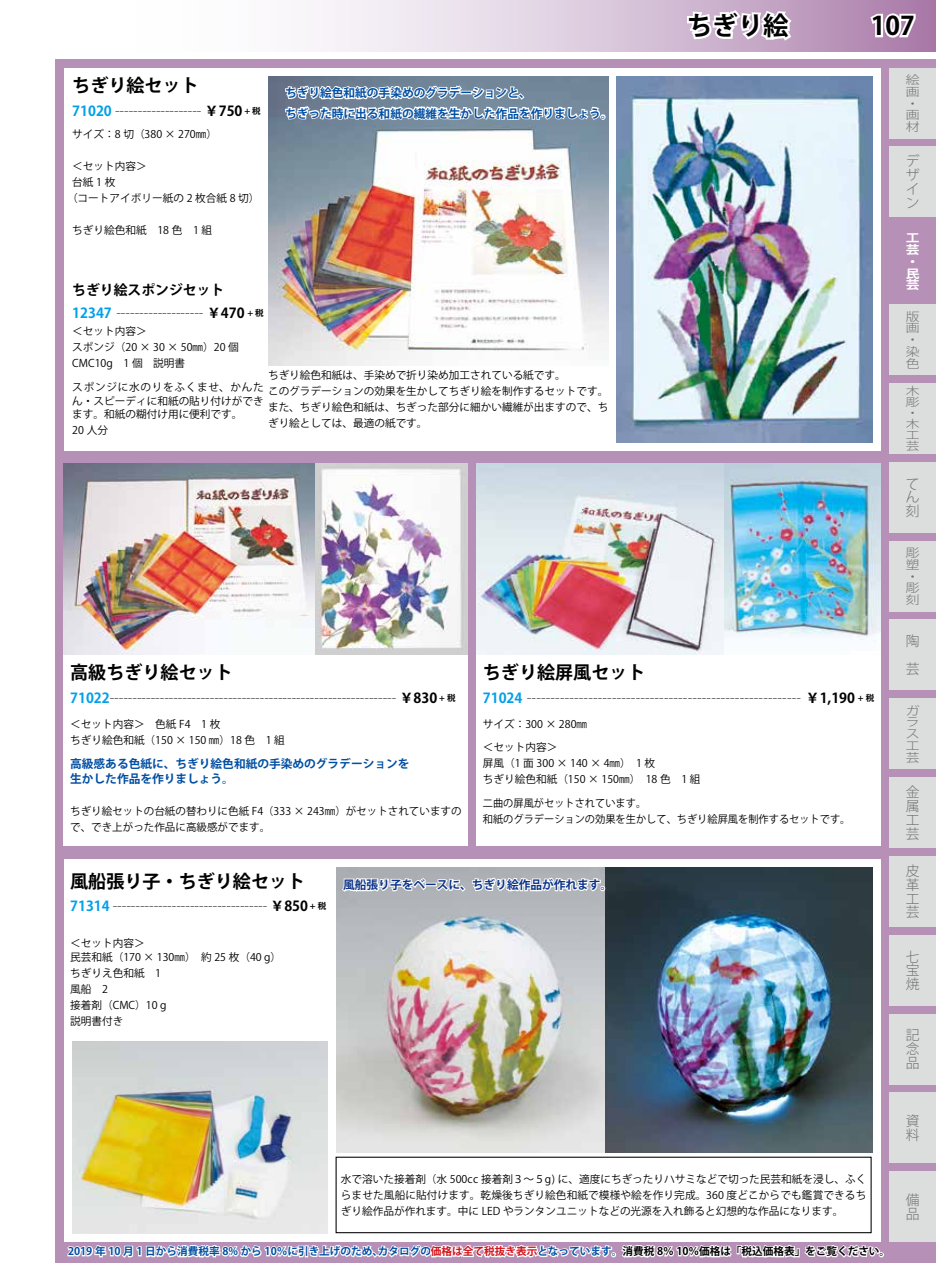
<style>
.page{position:relative;width:936px;height:1263px;background:#fff}
.page>*{position:absolute;margin:0;border:0;box-sizing:border-box;transform-origin:0 0}
.t1{font:700 25.5px "Koz Go Pro";color:#000}
.t2{font:700 18px "Koz Go Pro";color:#000}
.t3{font:200 13.8px/22.8px "Koz Go Pro";color:#000}
.t4{font:300 13.8px/13.8px "Koz Go Pro";color:#727171;text-align:justify}
.t5{font:700 11.7px/14.9px "Koz Go Pro";color:#004ea2}
.t6{font:700 11.7px "Koz Go Pro";color:#0c3388}
.t7{font:300 11.7px/11.7px "Koz Go Pro";color:#727171;text-align:justify;scale:1.18 1}
.t8{font:700 11.7px/11.7px "Koz Go Pro";color:#fff;text-align:justify;scale:1.18 1}
.t9{font:300 11.1px/11.1px "Koz Go Pro";color:#727171;text-align:justify;scale:1.25 1}
.t10{font:10.65px/15.9px "Koz Go Pro";color:#000}
.t11{font:700 10.65px "Koz Go Pro";color:#004ea2}
.t12{font:10.65px/15.9px "Koz Go Pro";color:#000;scale:.96 1}
.s1{font-weight:700;color:#00a0e9}
.s2{font-weight:700}
.s3{font-weight:700;font-size:8.55px}
.s4{color:#d0121b}
.s5{color:#000}
</style>
<div class="page">
<div style="left:55px;top:60px;width:880px;height:1203px;background:#b790b7"></div>
<div style="left:889px;top:68px;width:46px;height:70px;background:#dcdddd"></div>
<div style="left:889px;top:147px;width:46px;height:70px;background:#dcdddd"></div>
<div style="left:889px;top:304px;width:46px;height:71px;background:#dcdddd"></div>
<div style="left:889px;top:383px;width:46px;height:70px;background:#dcdddd"></div>
<div style="left:889px;top:462px;width:46px;height:70px;background:#dcdddd"></div>
<div style="left:889px;top:541px;width:46px;height:70px;background:#dcdddd"></div>
<div style="left:889px;top:620px;width:46px;height:70px;background:#dcdddd"></div>
<div style="left:889px;top:699px;width:46px;height:70px;background:#dcdddd"></div>
<div style="left:889px;top:777px;width:46px;height:70px;background:#dcdddd"></div>
<div style="left:889px;top:856px;width:46px;height:70px;background:#dcdddd"></div>
<div style="left:889px;top:935px;width:46px;height:70px;background:#dcdddd"></div>
<div style="left:889px;top:1014px;width:46px;height:70px;background:#dcdddd"></div>
<div style="left:889px;top:1093px;width:46px;height:70px;background:#dcdddd"></div>
<div style="left:889px;top:1172px;width:46px;height:70px;background:#dcdddd"></div>
<svg style="left:67px;top:1155px;width:816px;height:103px"></svg>
<svg style="left:312px;top:0;width:623px;height:51px;background:#d9c6db"></svg>
<svg style="left:684px;top:7px;width:110px;height:37px"></svg>
<svg style="left:867px;top:11px;width:50px;height:29px"></svg>
<div style="left:64px;top:68px;width:816px;height:383px;background:#fff"></div>
<img style="left:617px;top:77px;width:255px;height:365px">
<img style="left:268px;top:77px;width:340px;height:289px">
<div style="left:64px;top:463px;width:404px;height:383px;background:#fff"></div>
<img style="left:64px;top:463px;width:404px;height:192px">
<svg style="left:284px;top:79px;width:321px;height:60px"></svg>
<div style="left:476px;top:463px;width:404px;height:383px;background:#fff"></div>
<img style="left:723px;top:463px;width:157px;height:192px">
<img style="left:476px;top:463px;width:247px;height:192px">
<div style="left:64px;top:859px;width:816px;height:383px;background:#fff"></div>
<img style="left:72px;top:1042px;width:255px;height:191px">
<img style="left:604px;top:867px;width:268px;height:285px">
<img style="left:336px;top:898px;width:268px;height:254px">
<svg style="left:336px;top:867px;width:269px;height:31px"></svg>
<div style="left:335px;top:1157px;width:536px;height:76px;border:1px solid #000"></div>
<h1 class="t1" style="left:686px;top:9px;width:229px">ちぎり絵 　　　107</h1>
<h2 class="t2" style="left:72px;top:74px;width:128px">ちぎり絵セット</h2>
<p class="t3" style="left:72px;top:99px;width:190px"><span class="s1">71020</span> ------------------- <span class="s2">￥750</span> <span class="s3">+ 税</span></p>
<p class="t10" style="left:72px;top:127px;width:146px">サイズ：8 切（380 × 270㎜）</p>
<p class="t10" style="left:72px;top:159px;width:76px">＜セット内容＞</p>
<p class="t10" style="left:72px;top:174px;width:45px">台紙1枚</p>
<p class="t10" style="left:67px;top:190px;width:194px">（コートアイボリー紙の 2 枚合紙 8 切）</p>
<p class="t10" style="left:72px;top:222px;width:141px">ちぎり絵色和紙　18 色　1 組</p>
<p class="t5" style="left:285px;top:83px;width:329px;line-height:20.4px">ちぎり絵色和紙の手染めのグラデーションと、<br>ちぎった時に出る和紙の繊維を生かした作品を作りましょう。</p>
<p class="t3" style="left:72px;top:278px;width:193px"><span class="s2">ちぎり絵スポンジセット<br></span><span class="s1">12347</span> ------------------- <span class="s2">￥470</span> <span class="s3">+ 税</span></p>
<p class="t10" style="left:72px;top:324px;width:168px">＜セット内容＞　<br>スポンジ（20 × 30 × 50㎜）20 個<br>CMC10g　1 個　説明書</p>
<p class="t10" style="left:72px;top:380px;width:193px;line-height:13.8px;text-align:justify">スポンジに水のりをふくませ、かんたん・スピーディに和紙の貼り付けができます。和紙の糊付け用に便利です。</p>
<p class="t10" style="left:72px;top:423px;width:37px">20 人分</p>
<p class="t10" style="left:268px;top:368px;width:342px">ちぎり絵色和紙は、手染めで折り染め加工されている紙です。<br>このグラデーションの効果を生かしてちぎり絵を制作するセットです。また、ちぎり絵色和紙は、ちぎった部分に細かい繊維が出ますので、ちぎり絵としては、最適の紙です。</p>
<h2 class="t2" style="left:70px;top:661px;width:164px">高級ちぎり絵セット</h2>
<p class="t3" style="left:70px;top:686px;width:387px"><span class="s1">71022</span>--------------------------------------------------------------- <span class="s2">￥830</span> <span class="s3">+ 税</span></p>
<p class="t10" style="left:70px;top:716px;width:216px">＜セット内容＞　色紙 F4　1 枚<br>ちぎり絵色和紙（150 × 150 ㎜）18 色　1 組</p>
<p class="t5" style="left:70px;top:757px;width:341px">高級感ある色紙に、ちぎり絵色和紙の手染めのグラデーションを生かした作品を作りましょう。</p>
<p class="t10" style="left:70px;top:803px;width:393px">ちぎり絵セットの台紙の替わりに色紙 F4（333 × 243㎜）がセットされていますので、でき上がった作品に高級感がでます。</p>
<h2 class="t2" style="left:483px;top:661px;width:164px">ちぎり絵屏風セット</h2>
<p class="t3" style="left:483px;top:686px;width:393px"><span class="s1">71024</span> ---------------------------------------------------------- <span class="s2">￥1,190</span> <span class="s3">+ 税</span></p>
<p class="t10" style="left:483px;top:713px;width:106px;line-height:23.4px">サイズ：300 × 280㎜＜セット内容＞　</p>
<p class="t10" style="left:483px;top:756px;width:219px">屏風（1 面 300 × 140 × 4㎜）　1 枚<br>ちぎり絵色和紙（150 × 150㎜）　18 色　1 組</p>
<p class="t12" style="left:483px;top:795px;width:384px">二曲の屏風がセットされています。<br>和紙のグラデーションの効果を生かして、ちぎり絵屛風を制作するセットです。</p>
<h2 class="t2" style="left:70px;top:869px;width:236px">風船張り子・ちぎり絵セット</h2>
<p class="t3" style="left:70px;top:894px;width:258px"><span class="s1">71314</span> ---------------------------------- <span class="s2">￥850</span> <span class="s3">+ 税</span></p>
<p class="t10" style="left:70px;top:937px;width:212px;line-height:13.8px">＜セット内容＞<br>民芸和紙（170 × 130㎜）　約 25 枚（40 g）</p>
<p class="t10" style="left:70px;top:965px;width:98px">ちぎりえ色和紙　1風船　2<br>接着剤（CMC）10 g説明書付き</p>
<p class="t6" style="left:343px;top:877px;width:270px">風船張り子をベースに、ちぎり絵作品が作れます。</p>
<p class="t10" style="left:341px;top:1171px;width:527px;text-align:justify">水で溶いた接着剤（水 500cc 接着剤３～５g) に、適度にちぎったりハサミなどで切った民芸和紙を浸し、ふくらませた風船に貼付けます。乾燥後ちぎり絵色和紙で模様や絵を作り完成。360 度どこからでも鑑賞できるちぎり絵作品が作れます。中に LED やランタンユニットなどの光源を入れ飾ると幻想的な作品になります。</p>
<p class="t11" style="left:68px;top:1244px;width:823px">2019 年 10 月 1 日から消費税率 8% から 10％に引き上げのため、カタログの<span class="s4">価格は全て税抜き表示</span>となっています。<span class="s5">消費税 8％ 10％価格は「税込価格表」をご覧ください。</span></p>
<p class="t7" style="left:905px;top:74px;width:13px">絵画・画材</p>
<p class="t4" style="left:905px;top:155px;width:15px">デザイン</p>
<p class="t8" style="left:905px;top:233px;width:13px">工芸・民芸</p>
<p class="t7" style="left:905px;top:310px;width:13px">版画・染色</p>
<p class="t9" style="left:905px;top:385px;width:13px">木彫・木工芸</p>
<p class="t4" style="left:905px;top:477px;width:15px">てん刻</p>
<p class="t7" style="left:905px;top:547px;width:13px">彫塑・彫刻</p>
<p class="t4" style="left:905px;top:627px;width:15px;line-height:27.6px">陶芸</p>
<p class="t7" style="left:905px;top:705px;width:13px">ガラス工芸</p>
<p class="t4" style="left:905px;top:785px;width:15px">金属工芸</p>
<p class="t4" style="left:905px;top:864px;width:15px">皮革工芸</p>
<p class="t4" style="left:905px;top:950px;width:15px">七宝焼</p>
<p class="t4" style="left:905px;top:1028px;width:15px">記念品</p>
<p class="t4" style="left:905px;top:1114px;width:15px">資料</p>
<p class="t4" style="left:905px;top:1193px;width:15px">備品</p>
</div>
